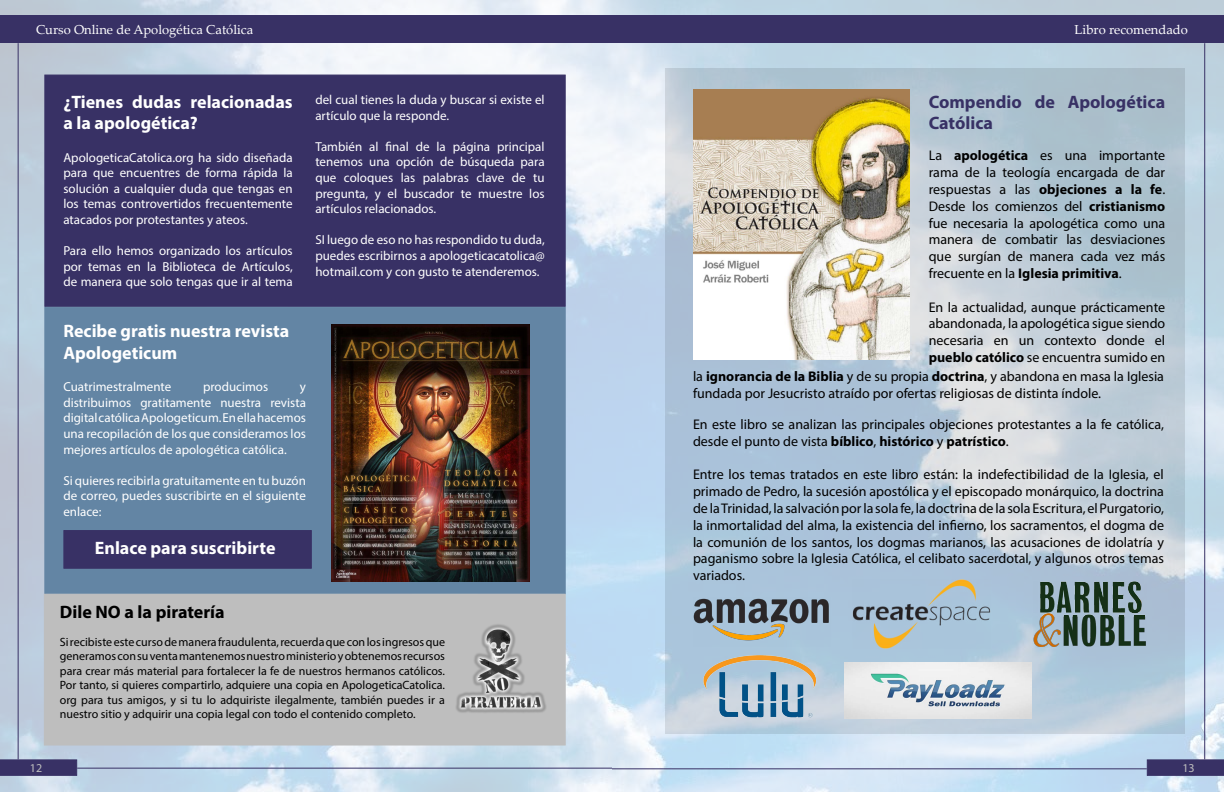
<style>
.page{position:relative;width:1224px;height:792px;background:#fff}
.page>*{position:absolute;margin:0;border:0;box-sizing:border-box;transform-origin:0 0}
.t1{font:700 18px/21.6px "Myriad Pro";color:#fff}
.t2{font:700 18px/21.6px "Myriad Pro";color:#383165}
.t3{font:700 18px "Myriad Pro";color:#000}
.t4{font:14px/16.8px "Myriad Pro";color:#000;text-align:justify}
.t5{font:13px/15.6px "Myriad Pro";color:#fff;text-align:justify}
.t6{font:13px "Palatino Linotype";color:#fff}
.t7{font:12px/14.4px "Myriad Pro";color:#000;text-align:justify}
.t8{font:12px "Myriad Pro";color:#bebebe}
.s1{font-weight:700}
</style>
<div class="page">
<img style="left:0;top:0;width:1224px;height:792px">
<svg style="left:665px;top:69px;width:520px;height:665px;background:#b8c9d8"></svg>
<img style="left:694px;top:90px;width:215px;height:270px">
<img style="left:851px;top:575px;width:141px;height:77px">
<img style="left:693px;top:597px;width:137px;height:49px">
<img style="left:1034px;top:581px;width:112px;height:65px">
<img style="left:699px;top:652px;width:122px;height:71px">
<img style="left:844px;top:663px;width:188px;height:56px">
<div style="left:44px;top:75px;width:522px;height:232px;background:#383165;border:1px solid #383165"></div>
<div style="left:44px;top:307px;width:522px;height:287px;background:#6385a4;border:1px solid #6385a4"></div>
<img style="left:331px;top:324px;width:199px;height:257px">
<div style="left:63px;top:530px;width:249px;height:39px;background:#383165;border:1px solid #383165"></div>
<div style="left:44px;top:594px;width:522px;height:152px;background:#bebebe;border:1px solid #bebebe"></div>
<img style="left:456px;top:624px;width:90px;height:89px">
<div style="left:612px;top:15px;width:612px;height:28px;background:#383165"></div>
<div style="left:0;top:15px;width:612px;height:28px;background:#383165"></div>
<svg style="left:0;top:759px;width:77px;height:17px"></svg>
<svg style="left:1147px;top:759px;width:77px;height:17px"></svg>
<hr style="left:77px;top:768px;width:535px;height:1px;background:#383165">
<hr style="left:18px;top:43px;width:1px;height:716px;background:#383165">
<hr style="left:1204px;top:43px;width:1px;height:716px;background:#383165">
<hr style="left:612px;top:768px;width:535px;height:1px;background:#383165">
<p class="t6" style="left:36px;top:21px;width:219px">Curso Online de Apologética Católica</p>
<p class="t6" style="left:1075px;top:21px;width:115px">Libro recomendado</p>
<p class="t1" style="left:63px;top:90px;width:231px">¿Tienes dudas relacionadas a la apologética?</p>
<p class="t5" style="left:63px;top:149px;width:231px">ApologeticaCatolica.org ha sido diseñada para que encuentres de forma rápida la solución a cualquier duda que tengas en los temas controvertidos frecuentemente atacados por protestantes y ateos.</p>
<p class="t5" style="left:63px;top:243px;width:231px">Para ello hemos organizado los artículos por temas en la Biblioteca de Artículos, de manera que solo tengas que ir al tema</p>
<p class="t5" style="left:315px;top:92px;width:231px">del cual tienes la duda y buscar si existe el artículo que la responde.</p>
<p class="t5" style="left:315px;top:138px;width:231px">También al final de la página principal tenemos una opción de búsqueda para que coloques las palabras clave de tu pregunta, y el buscador te muestre los artículos relacionados.</p>
<p class="t5" style="left:315px;top:232px;width:231px">SI luego de eso no has respondido tu duda, puedes escribirnos a apologeticacatolica@ hotmail.com y con gusto te atenderemos.</p>
<p class="t1" style="left:63px;top:320px;width:227px">Recibe gratis nuestra revista<br>Apologeticum</p>
<p class="t5" style="left:63px;top:379px;width:109px">Cuatrimestralmente</p>
<p class="t5" style="left:203px;top:379px;width:67px">producimos</p>
<p class="t5" style="left:63px;top:379px;width:244px;text-indent:236px">y distribuimos gratitamente nuestra revista digital católica Apologeticum. En ella hacemos una recopilación de los que consideramos los mejores artículos de apologética católica.</p>
<p class="t5" style="left:63px;top:472px;width:244px">Si quieres recibirla gratuitamente en tu buzón de correo, puedes suscribirte en el siguiente enlace:</p>
<p class="t1" style="left:95px;top:537px;width:182px">Enlace para suscribirte</p>
<p class="t8" style="left:30px;top:760px;width:14px">12</p>
<p class="t3" style="left:60px;top:601px;width:166px">Dile NO a la piratería</p>
<p class="t7" style="left:60px;top:635px;width:387px">Si recibiste este curso de manera fraudulenta, recuerda que con los ingresos que generamos con su venta mantenemos nuestro ministerio y obtenemos recursos para crear más material para fortalecer la fe de nuestros hermanos católicos.<br>Por tanto, si quieres compartirlo, adquiere una copia en ApologeticaCatolica. org para tus amigos, y si tu lo adquiriste ilegalmente, también puedes ir a nuestro sitio y adquirir una copia legal con todo el contenido completo.</p>
<p class="t2" style="left:929px;top:90px;width:238px">Compendio de Apologética<br>Católica</p>
<p class="t4" style="left:929px;top:147px;width:238px">La <span class="s1">apologética</span> es una importante rama de la teología encargada de dar respuestas a las <span class="s1">objeciones a la fe</span>.<br>Desde los comienzos del <span class="s1">cristianismo </span>fue necesaria la apologética como una manera de combatir las desviaciones que surgían de manera cada vez más frecuente en la <span class="s1">Iglesia primitiva</span>.</p>
<p class="t4" style="left:929px;top:298px;width:238px">En la actualidad, aunque prácticamente abandonada, la apologética sigue siendo necesaria en un contexto donde el <span class="s1">pueblo católico</span> se encuentra sumido en</p>
<p class="t4" style="left:693px;top:368px;width:473px">la <span class="s1">ignorancia de la Biblia</span> y de su propia <span class="s1">doctrina</span>, y abandona en masa la Iglesia fundada por Jesucristo atraído por ofertas religiosas de distinta índole.</p>
<p class="t4" style="left:693px;top:416px;width:473px">En este libro se analizan las principales objeciones protestantes a la fe católica, desde el punto de vista <span class="s1">bíblico</span>, <span class="s1">histórico</span> y <span class="s1">patrístico</span>.</p>
<p class="t4" style="left:693px;top:466px;width:473px">Entre los temas tratados en este libro están: la indefectibilidad de la Iglesia, el primado de Pedro, la sucesión apostólica y el episcopado monárquico, la doctrina de la Trinidad, la salvación por la sola fe, la doctrina de la sola Escritura, el Purgatorio, la inmortalidad del alma, la existencia del infierno, los sacramentos, el dogma de la comunión de los santos, los dogmas marianos, las acusaciones de idolatría y paganismo sobre la Iglesia Católica, el celibato sacerdotal, y algunos otros temas variados.</p>
<p class="t8" style="left:1182px;top:760px;width:14px">13</p>
</div>
